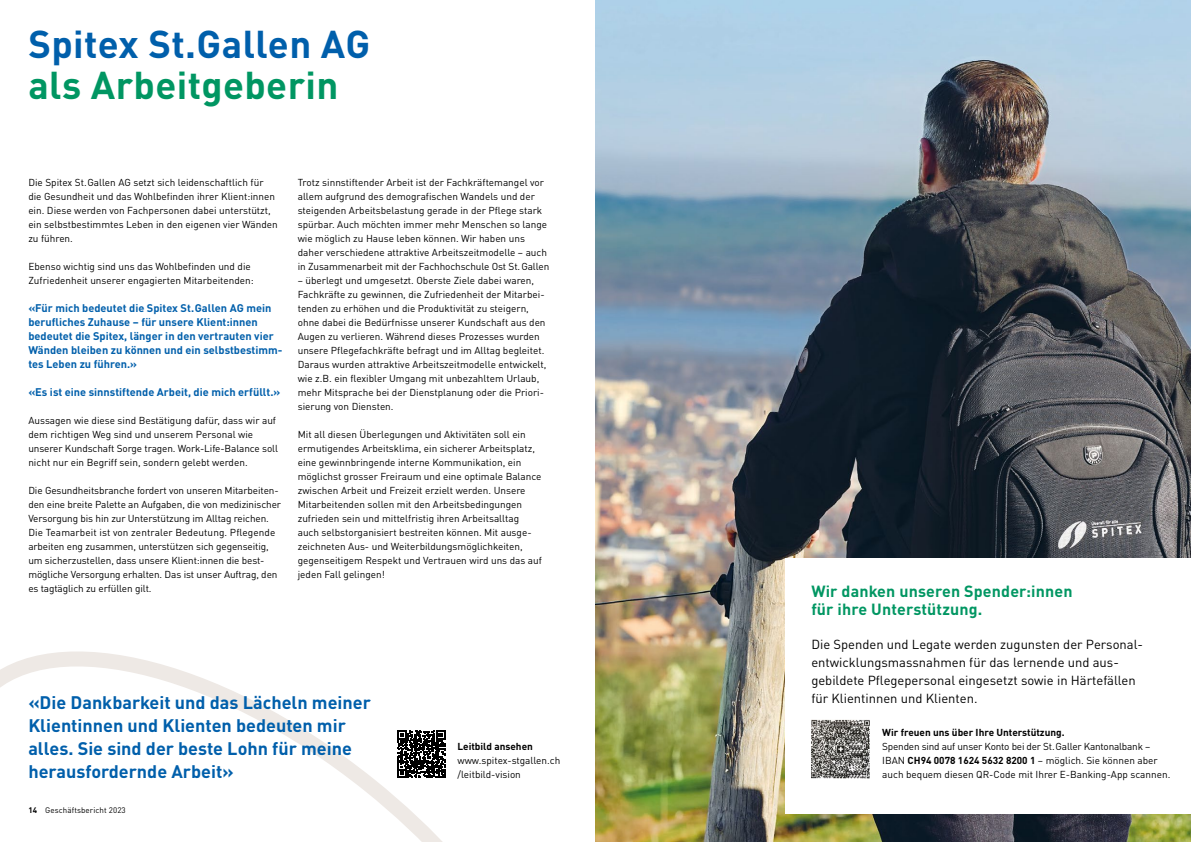
<style>
.page{position:relative;width:1191px;height:842px;background:#fff}
.page>*{position:absolute;margin:0;border:0;box-sizing:border-box;transform-origin:0 0}
.t1{font:700 38.3px "DIN Pro";letter-spacing:.01em;color:#005fab}
.t2{font:700 38.3px "DIN Pro";letter-spacing:.01em;color:#009662}
.t3{font:700 18px/23px "DIN Pro";color:#005fab}
.t4{font:700 16px/18px "DIN Pro";letter-spacing:.01em;color:#009662}
.t5{font:13px/18px "DIN Pro";color:#000}
.t6{font:700 11px/14px "DIN Pro";color:#005fab}
.t7{font:10px/14px "DIN Pro";color:#000}
.t8{font:700 10px "DIN Pro";color:#000}
.t9{font:8px "DIN Pro";letter-spacing:.01em;color:#000}
.s1{font-weight:700}
</style>
<div class="page">
<svg style="left:0;top:651px;width:446px;height:191px"></svg>
<img style="left:595px;top:0;width:596px;height:842px">
<div style="left:785px;top:558px;width:406px;height:256px;background:#fff"></div>
<img style="left:811px;top:719px;width:58px;height:59px">
<svg style="left:397px;top:730px;width:48px;height:48px"></svg>
<h1 class="t1" style="left:28px;top:12px;width:343px">Spitex St.Gallen AG</h1>
<h1 class="t2" style="left:28px;top:53px;width:311px">als Arbeitgeberin</h1>
<p class="t7" style="left:28px;top:174px;width:251px">Die Spitex St.Gallen AG setzt sich leidenschaftlich für die Gesundheit und das Wohlbefinden ihrer Klient:innen ein. Diese werden von Fachpersonen dabei unterstützt, ein selbstbestimmtes Leben in den eigenen vier Wänden zu führen.</p>
<p class="t7" style="left:28px;top:258px;width:227px">Ebenso wichtig sind uns das Wohlbefinden und die<br>Zufriedenheit unserer engagierten Mitarbeitenden:</p>
<p class="t6" style="left:28px;top:300px;width:255px">«Für mich bedeutet die Spitex St.Gallen AG mein berufliches Zuhause – für unsere Klient:innen bedeutet die Spitex, länger in den vertrauten vier Wänden bleiben zu können und ein selbstbestimm&shy;tes Leben zu führen.»</p>
<p class="t6" style="left:28px;top:384px;width:253px">«Es ist eine sinnstiftende Arbeit, die mich erfüllt.»</p>
<p class="t7" style="left:28px;top:412px;width:251px">Aussagen wie diese sind Bestätigung dafür, dass wir auf dem richtigen Weg sind und unserem Personal wie unserer Kundschaft Sorge tragen. Work-Life-Balance soll nicht nur ein Begriff sein, sondern gelebt werden.</p>
<p class="t7" style="left:28px;top:482px;width:254px">Die Gesundheitsbranche fordert von unseren Mitarbeiten&shy;den eine breite Palette an Aufgaben, die von medizinischer Versorgung bis hin zur Unterstützung im Alltag reichen.<br>Die Teamarbeit ist von zentraler Bedeutung. Pflegende arbeiten eng zusammen, unterstützen sich gegenseitig, um sicherzustellen, dass unsere Klient:innen die best&shy;mögliche Versorgung erhalten. Das ist unser Auftrag, den es tagtäglich zu erfüllen gilt.</p>
<p class="t7" style="left:298px;top:174px;width:253px">Trotz sinnstiftender Arbeit ist der Fachkräftemangel vor allem aufgrund des demografischen Wandels und der steigenden Arbeitsbelastung gerade in der Pflege stark spürbar. Auch möchten immer mehr Menschen so lange wie möglich zu Hause leben können. Wir haben uns daher verschiedene attraktive Arbeitszeitmodelle – auch in Zusammenarbeit mit der Fachhochschule Ost St.Gallen</p>
<p class="t7" style="left:298px;top:272px;width:250px">– überlegt und umgesetzt. Oberste Ziele dabei waren, Fachkräfte zu gewinnen, die Zufriedenheit der Mitarbei&shy;tenden zu erhöhen und die Produktivität zu steigern, ohne dabei die Bedürfnisse unserer Kundschaft aus den Augen zu verlieren. Während dieses Prozesses wurden unsere Pflegefachkräfte befragt und im Alltag begleitet.<br>Daraus wurden attraktive Arbeitszeitmodelle entwickelt, wie z.B. ein flexibler Umgang mit unbezahltem Urlaub, mehr Mitsprache bei der Dienstplanung oder die Priori&shy;sierung von Diensten.</p>
<p class="t7" style="left:298px;top:426px;width:246px">Mit all diesen Überlegungen und Aktivitäten soll ein ermutigendes Arbeitsklima, ein sicherer Arbeitsplatz, eine gewinnbringende interne Kommunikation, ein möglichst grosser Freiraum und eine optimale Balance zwischen Arbeit und Freizeit erzielt werden. Unsere Mitarbeitenden sollen mit den Arbeitsbedingungen zufrieden sein und mittelfristig ihren Arbeitsalltag auch selbstorganisiert bestreiten können. Mit ausge&shy;zeichneten Aus- und Weiterbildungsmöglichkeiten, gegenseitigem Respekt und Vertrauen wird uns das auf jeden Fall gelingen!</p>
<h2 class="t3" style="left:28px;top:689px;width:344px">«Die Dankbarkeit und das Lächeln meiner Klientinnen und Klienten bedeuten mir alles. Sie sind der beste Lohn für meine herausfordernde Arbeit»</h2>
<p class="t9" style="left:28px;top:804px;width:99px"><span class="s1">14</span> Geschäftsbericht 2023</p>
<p class="t8" style="left:457px;top:738px;width:77px">Leitbild ansehen</p>
<p class="t7" style="left:457px;top:752px;width:104px">www.spitex-stgallen.ch /leitbild-vision</p>
<h3 class="t4" style="left:811px;top:580px;width:263px">Wir danken unseren Spender:innen für ihre Unterstützung.</h3>
<h3 class="t5" style="left:811px;top:634px;width:333px">Die Spenden und Legate werden zugunsten der Personal&shy;entwicklungsmassnahmen für das lernende und aus&shy;gebildete Pflegepersonal eingesetzt sowie in Härtefällen für Klientinnen und Klienten.</h3>
<p class="t8" style="left:882px;top:724px;width:184px">Wir freuen uns über Ihre Unterstützung.</p>
<p class="t7" style="left:882px;top:738px;width:290px">Spenden sind auf unser Konto bei der St.Galler Kantonalbank –<br>IBAN <span class="s1">CH94 0078 1624 5632 8200 1</span> – möglich. Sie können aber auch bequem diesen QR-Code mit Ihrer E-Banking-App scannen.</p>
</div>
